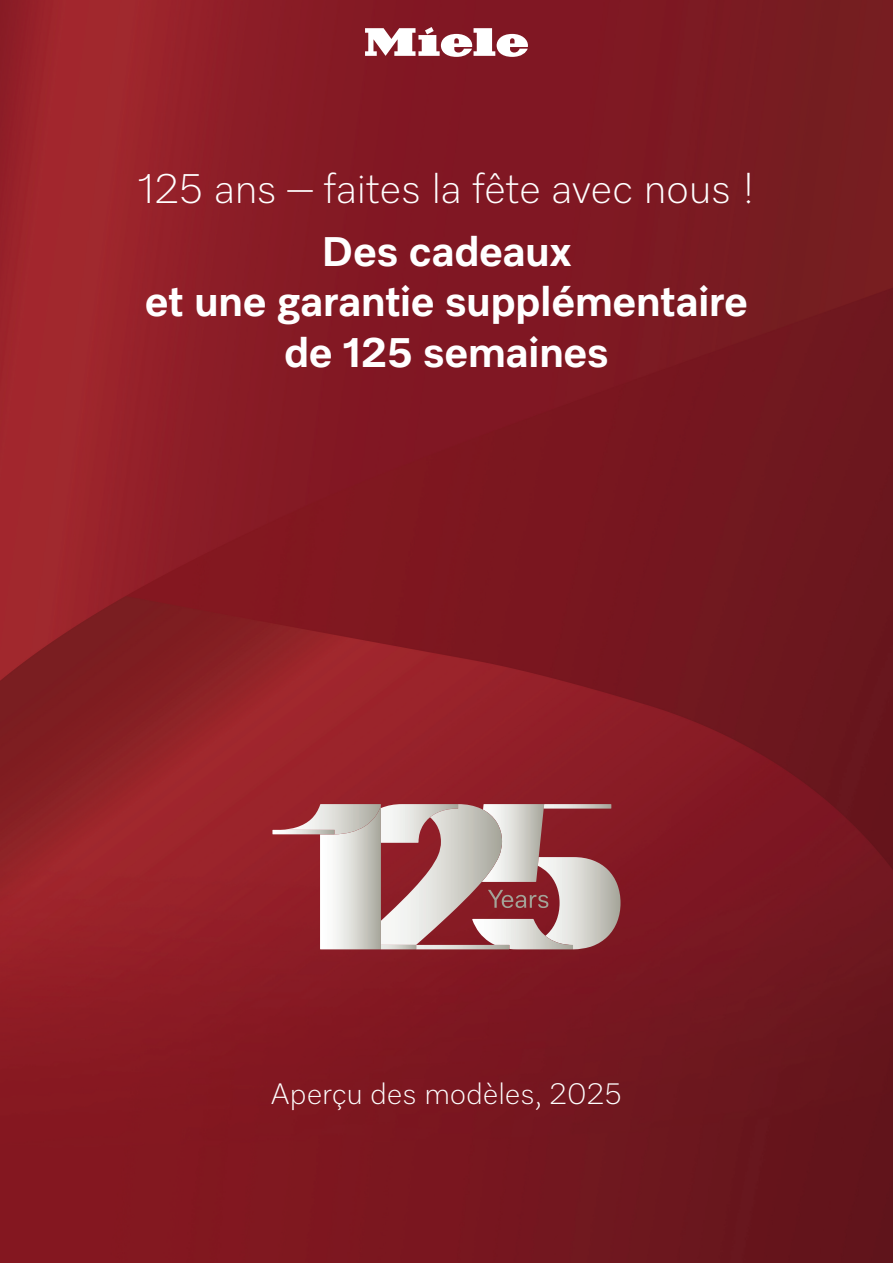
<style>
.page{position:relative;width:893px;height:1263px;background:#fff}
.page>*{position:absolute;margin:0;border:0;box-sizing:border-box;transform-origin:0 0}
.t1{font:700 42px/50.4px "Miele Elements";letter-spacing:-.005em;color:#fff;text-align:center}
.t2{font:300 42px "Miele Elements";letter-spacing:-.01em;color:#fff}
.t3{font:300 30px "Miele Elements";letter-spacing:-.005em;color:#fff}
</style>
<div class="page">
<img style="left:0;top:0;width:893px;height:1263px">
<img style="left:320px;top:834px;width:61px;height:115px">
<img style="left:272px;top:830px;width:9px;height:4px">
<img style="left:281px;top:804px;width:100px;height:30px">
<img style="left:502px;top:804px;width:42px;height:78px">
<img style="left:380px;top:945px;width:92px;height:4px">
<img style="left:545px;top:804px;width:66px;height:4px">
<img style="left:538px;top:857px;width:82px;height:92px">
<img style="left:381px;top:804px;width:121px;height:141px">
<img style="left:437px;top:808px;width:21px;height:5px">
<img style="left:482px;top:810px;width:20px;height:72px">
<img style="left:472px;top:919px;width:101px;height:30px">
<img style="left:495px;top:945px;width:14px;height:4px">
<img style="left:548px;top:938px;width:25px;height:11px">
<svg style="left:488px;top:890px;width:60px;height:18px"></svg>
<svg style="left:365px;top:27px;width:163px;height:30px"></svg>
<p class="t2" style="left:138px;top:162px;width:619px">125 ans – faites la fête avec nous !</p>
<p class="t1" style="left:145px;top:225px;width:605px">Des cadeaux<br>et une garantie supplémentaire de 125 semaines</p>
<p class="t3" style="left:271px;top:1074px;width:353px">Aperçu des modèles, 2025</p>
</div>
